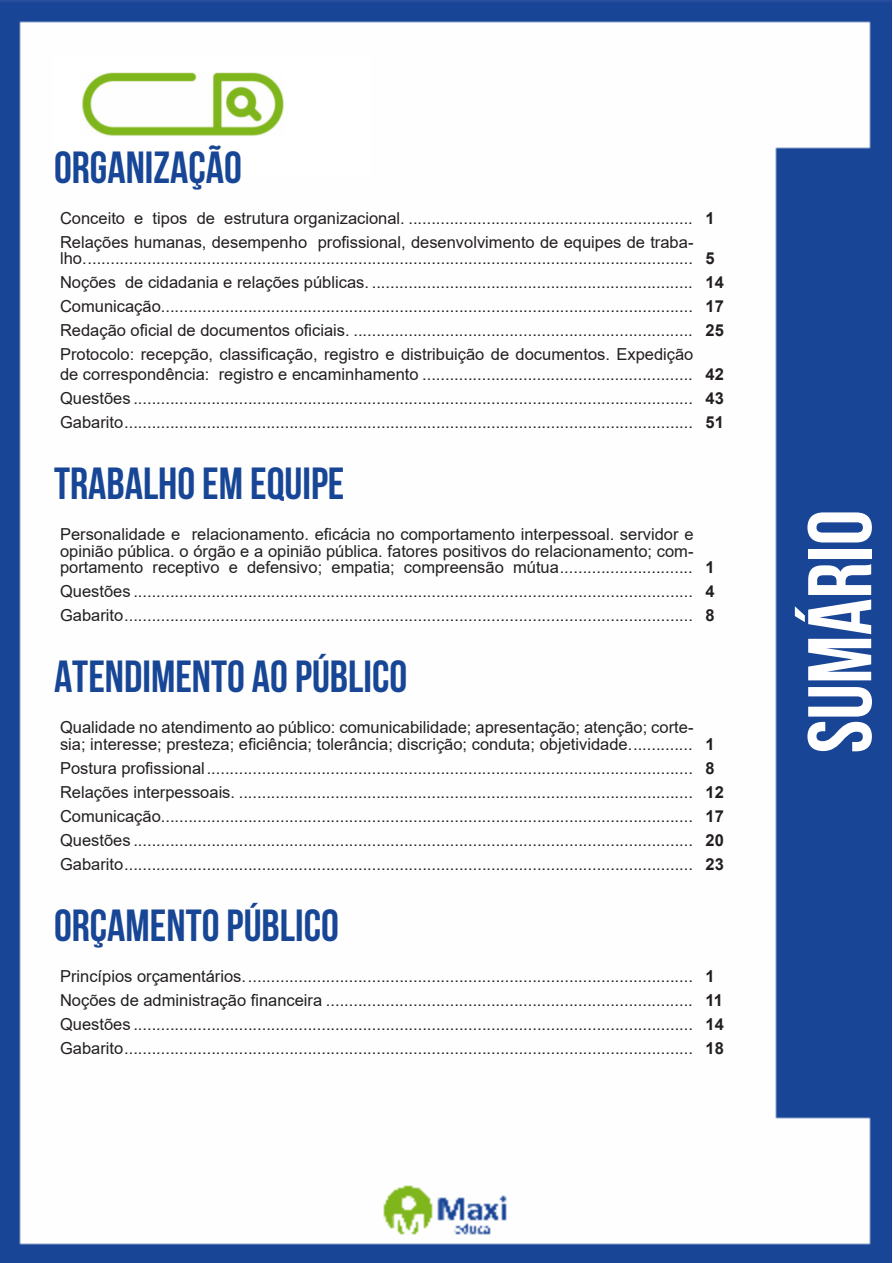
<style>
.page{position:relative;width:893px;height:1263px;background:#fff}
.page>*{position:absolute;margin:0;border:0;box-sizing:border-box;transform-origin:0 0}
.t1{font:700 90px "Bebas Neue";color:#fff}
.t2{font:700 45px "Bebas Neue";color:#184696}
.ALTERNATIVAS{font:16.5px/16.5px "Arial";color:#231f20}
.INDICE{font:700 16.5px "Arial";color:#231f20}
</style>
<div class="page">
<img style="left:0;top:0;width:892px;height:1263px">
<div style="left:53px;top:55px;width:317px;height:121px;background:#fff"></div>
<img style="left:82px;top:72px;width:201px;height:64px">
<p class="t2" style="left:54px;top:142px;width:189px">ORGANIZAÇÃO</p>
<p class="ALTERNATIVAS" style="left:60px;top:209px;width:634px">Conceito e tipos de estrutura organizacional. ..............................................................</p>
<p class="INDICE" style="left:705px;top:206px;width:11px">1</p>
<p class="ALTERNATIVAS" style="left:60px;top:233px;width:635px">Relações humanas, desempenho profissional, desenvolvimento de equipes de traba&shy;lho.....................................................................................................................................</p>
<p class="INDICE" style="left:705px;top:247px;width:11px">5</p>
<p class="ALTERNATIVAS" style="left:60px;top:274px;width:634px">Noções de cidadania e relações públicas. ......................................................................</p>
<p class="INDICE" style="left:705px;top:271px;width:20px">14</p>
<p class="ALTERNATIVAS" style="left:60px;top:298px;width:634px">Comunicação....................................................................................................................</p>
<p class="INDICE" style="left:705px;top:295px;width:20px">17</p>
<p class="ALTERNATIVAS" style="left:60px;top:322px;width:634px">Redação oficial de documentos oficiais. ..........................................................................</p>
<p class="INDICE" style="left:705px;top:319px;width:20px">25</p>
<p class="ALTERNATIVAS" style="left:60px;top:344px;width:635px;line-height:19.8px">Protocolo: recepção, classificação, registro e distribuição de documentos. Expedição de correspondência: registro e encaminhamento ...........................................................</p>
<p class="INDICE" style="left:705px;top:363px;width:20px">42</p>
<p class="ALTERNATIVAS" style="left:60px;top:390px;width:634px">Questões ..........................................................................................................................</p>
<p class="INDICE" style="left:705px;top:387px;width:20px">43</p>
<p class="ALTERNATIVAS" style="left:60px;top:414px;width:634px">Gabarito............................................................................................................................</p>
<p class="INDICE" style="left:705px;top:411px;width:20px">51</p>
<p class="t2" style="left:54px;top:459px;width:292px">TRABALHO EM EQUIPE</p>
<p class="ALTERNATIVAS" style="left:60px;top:526px;width:635px;text-align:justify">Personalidade e relacionamento. eficácia no comportamento interpessoal. servidor e opinião pública. o órgão e a opinião pública. fatores positivos do relacionamento; com&shy;portamento receptivo e defensivo; empatia; compreensão mútua.............................</p>
<p class="INDICE" style="left:705px;top:556px;width:11px">1</p>
<p class="ALTERNATIVAS" style="left:60px;top:583px;width:634px">Questões ..........................................................................................................................</p>
<p class="INDICE" style="left:705px;top:580px;width:11px">4</p>
<p class="ALTERNATIVAS" style="left:60px;top:607px;width:634px">Gabarito............................................................................................................................</p>
<p class="INDICE" style="left:705px;top:604px;width:11px">8</p>
<p class="t2" style="left:54px;top:652px;width:355px">ATENDIMENTO AO PÚBLICO</p>
<p class="ALTERNATIVAS" style="left:60px;top:719px;width:635px">Qualidade no atendimento ao público: comunicabilidade; apresentação; atenção; corte&shy;sia; interesse; presteza; eficiência; tolerância; discrição; conduta; objetividade..............</p>
<p class="INDICE" style="left:705px;top:732px;width:11px">1</p>
<p class="ALTERNATIVAS" style="left:60px;top:759px;width:634px">Postura profissional..........................................................................................................</p>
<p class="INDICE" style="left:705px;top:756px;width:11px">8</p>
<p class="ALTERNATIVAS" style="left:60px;top:783px;width:634px">Relações interpessoais. ...................................................................................................</p>
<p class="INDICE" style="left:705px;top:780px;width:20px">12</p>
<p class="ALTERNATIVAS" style="left:60px;top:807px;width:634px">Comunicação....................................................................................................................</p>
<p class="INDICE" style="left:705px;top:804px;width:20px">17</p>
<p class="ALTERNATIVAS" style="left:60px;top:831px;width:634px">Questões ..........................................................................................................................</p>
<p class="INDICE" style="left:705px;top:828px;width:20px">20</p>
<p class="ALTERNATIVAS" style="left:60px;top:855px;width:634px">Gabarito............................................................................................................................</p>
<p class="INDICE" style="left:705px;top:852px;width:20px">23</p>
<p class="t2" style="left:54px;top:900px;width:286px">ORÇAMENTO PÚBLICO</p>
<p class="ALTERNATIVAS" style="left:60px;top:967px;width:634px">Princípios orçamentários..................................................................................................</p>
<p class="INDICE" style="left:705px;top:964px;width:11px">1</p>
<p class="ALTERNATIVAS" style="left:60px;top:992px;width:634px">Noções de administração financeira ................................................................................</p>
<p class="INDICE" style="left:705px;top:988px;width:19px">11</p>
<p class="ALTERNATIVAS" style="left:60px;top:1016px;width:634px">Questões ..........................................................................................................................</p>
<p class="INDICE" style="left:705px;top:1012px;width:20px">14</p>
<p class="ALTERNATIVAS" style="left:60px;top:1040px;width:634px">Gabarito............................................................................................................................</p>
<p class="INDICE" style="left:705px;top:1036px;width:20px">18</p>
<h1 class="t1" style="left:791px;top:753px;width:245px;rotate:-90deg">SUMÁRIO</h1>
</div>
